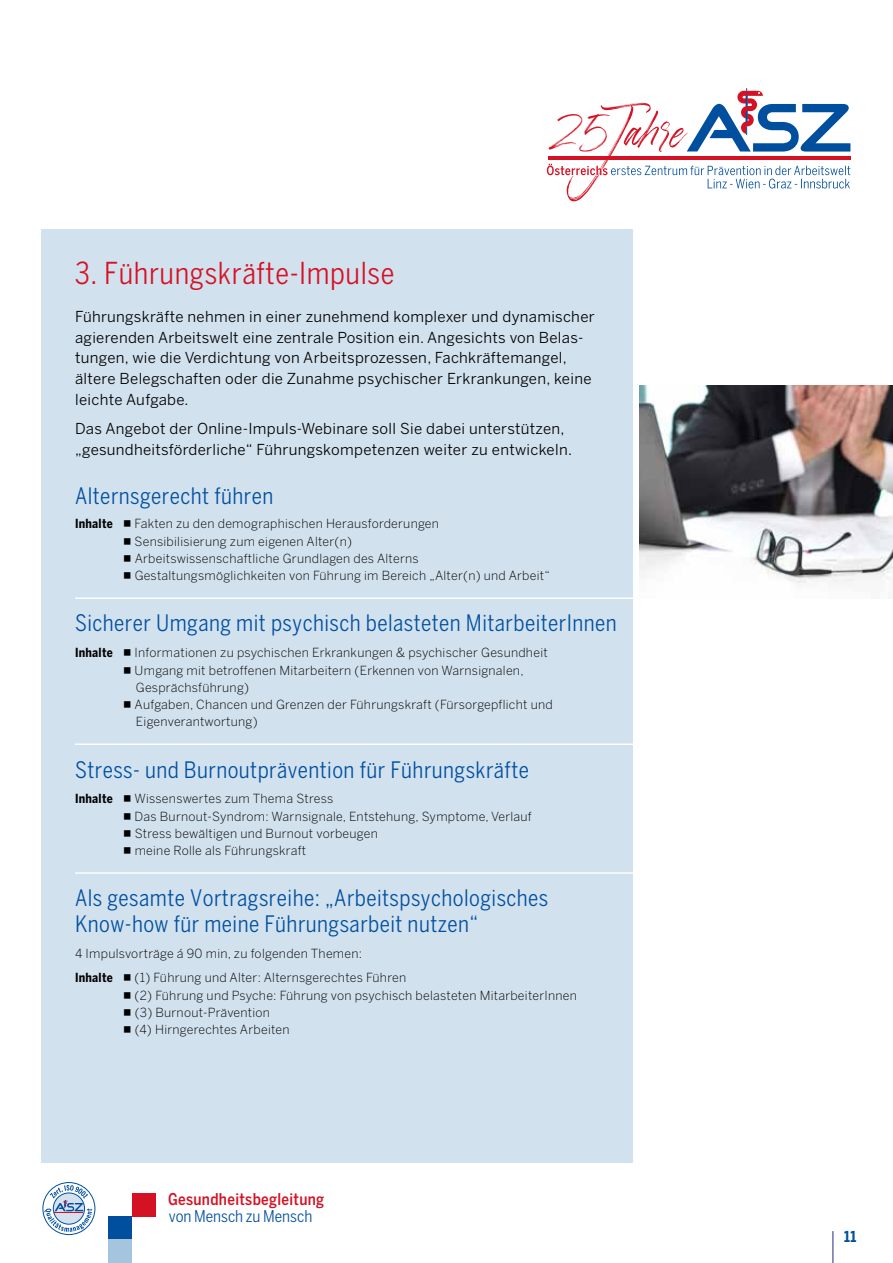
<style>
.page{position:relative;width:893px;height:1263px;background:#fff}
.page>*{position:absolute;margin:0;border:0;box-sizing:border-box;transform-origin:0 0}
.t1{font:46.8px "Aerobrush";color:#d51224}
.t2{font:condensed 30px "Benton Sans";letter-spacing:.02em;color:#d51224}
.t3{font:condensed 22.5px/25.5px "Benton Sans";letter-spacing:.02em;color:#004f9f}
.t4{font:500 condensed 16.05px "Benton Sans";letter-spacing:.02em;color:#d51224}
.t5{font:condensed 16.05px "Benton Sans";color:#004f9f}
.t6{font:15px/20.7px "Benton Sans";letter-spacing:.02em;color:#000}
.t7{font:700 condensed 15px "Benton Sans";color:#004f9f}
.t8{font:300 12.45px/17.2px "Benton Sans";letter-spacing:.02em;color:#000}
.t9{font:700 condensed 12.45px "Benton Sans";letter-spacing:.02em;color:#000}
</style>
<div class="page">
<div style="left:42px;top:230px;width:591px;height:933px;background:#d2e1ee"></div>
<svg style="left:546px;top:88px;width:304px;height:113px"></svg>
<div style="left:108px;top:1216px;width:24px;height:23px;background:#004f9f"></div>
<div style="left:132px;top:1193px;width:23px;height:23px;background:#d51224"></div>
<svg style="left:43px;top:1182px;width:52px;height:52px"></svg>
<div style="left:43px;top:1182px;width:52px;height:53px;border:1px solid #004f9f;border-radius:50%"></div>
<svg style="left:44px;top:1185px;width:48px;height:47px"></svg>
<div style="left:108px;top:1239px;width:24px;height:24px;background:#a5c4de"></div>
<hr style="left:832px;top:1231px;width:1px;height:32px;background:#283583">
<hr style="left:75px;top:597px;width:599px;height:2px;background:#fff">
<hr style="left:75px;top:743px;width:599px;height:2px;background:#fff">
<hr style="left:75px;top:872px;width:599px;height:2px;background:#fff">
<img style="left:640px;top:386px;width:253px;height:212px">
<h1 class="t1" style="left:550px;top:104px;width:61px">25</h1>
<h2 class="t2" style="left:75px;top:255px;width:321px">3. Führungskräfte-Impulse</h2>
<p class="t6" style="left:75px;top:306px;width:521px">Führungskräfte nehmen in einer zunehmend komplexer und dynamischer agierenden Arbeitswelt eine zentrale Position ein. Angesichts von Belas&shy;tungen, wie die Verdichtung von Arbeitsprozessen, Fachkräftemangel, ältere Belegschaften oder die Zunahme psychischer Erkrankungen, keine leichte Aufgabe.</p>
<p class="t6" style="left:75px;top:418px;width:498px">Das Angebot der Online-Impuls-Webinare soll Sie dabei unterstützen, „gesundheitsförderliche“ Führungskompetenzen weiter zu entwickeln.</p>
<h3 class="t3" style="left:75px;top:482px;width:200px">Alternsgerecht führen</h3>
<p class="t9" style="left:75px;top:517px;width:39px">Inhalte</p>
<p class="t8" style="left:135px;top:515px;width:417px">Fakten zu den demographischen Herausforderungen<br>Sensibilisierung zum eigenen Alter(n)<br>Arbeitswissenschaftliche Grundlagen des Alterns Gestaltungsmöglichkeiten von Führung im Bereich „Alter(n) und Arbeit“</p>
<h3 class="t3" style="left:75px;top:610px;width:543px">Sicherer Umgang mit psychisch belasteten MitarbeiterInnen</h3>
<p class="t9" style="left:75px;top:645px;width:39px">Inhalte</p>
<p class="t8" style="left:135px;top:644px;width:420px">Informationen zu psychischen Erkrankungen &amp; psychischer Gesundheit Umgang mit betroffenen Mitarbeitern (Erkennen von Warnsignalen, Gesprächsführung)<br>Aufgaben, Chancen und Grenzen der Führungskraft (Fürsorgepflicht und Eigenverantwortung)</p>
<h3 class="t3" style="left:75px;top:756px;width:455px">Stress- und Burnoutprävention für Führungskräfte</h3>
<p class="t9" style="left:75px;top:791px;width:39px">Inhalte</p>
<p class="t8" style="left:135px;top:790px;width:399px">Wissenswertes zum Thema Stress<br>Das Burnout-Syndrom: Warnsignale, Entstehung, Symptome, Verlauf Stress bewältigen und Burnout vorbeugen<br>meine Rolle als Führungskraft</p>
<h3 class="t3" style="left:75px;top:885px;width:475px">Als gesamte Vortragsreihe: „Arbeitspsychologisches<br>Know-how für meine Führungsarbeit nutzen“</h3>
<p class="t8" style="left:75px;top:944px;width:289px">4 Impulsvorträge á 90 min, zu folgenden Themen:</p>
<p class="t9" style="left:75px;top:970px;width:39px">Inhalte</p>
<p class="t8" style="left:135px;top:969px;width:444px">(1) Führung und Alter: Alternsgerechtes Führen<br>(2) Führung und Psyche: Führung von psychisch belasteten MitarbeiterInnen (3) Burnout-Prävention<br>(4) Hirngerechtes Arbeiten</p>
<p class="t4" style="left:168px;top:1190px;width:158px">Gesundheitsbegleitung</p>
<p class="t5" style="left:169px;top:1207px;width:145px">von Mensch zu Mensch</p>
<p class="t7" style="left:844px;top:1228px;width:14px">11</p>
</div>
